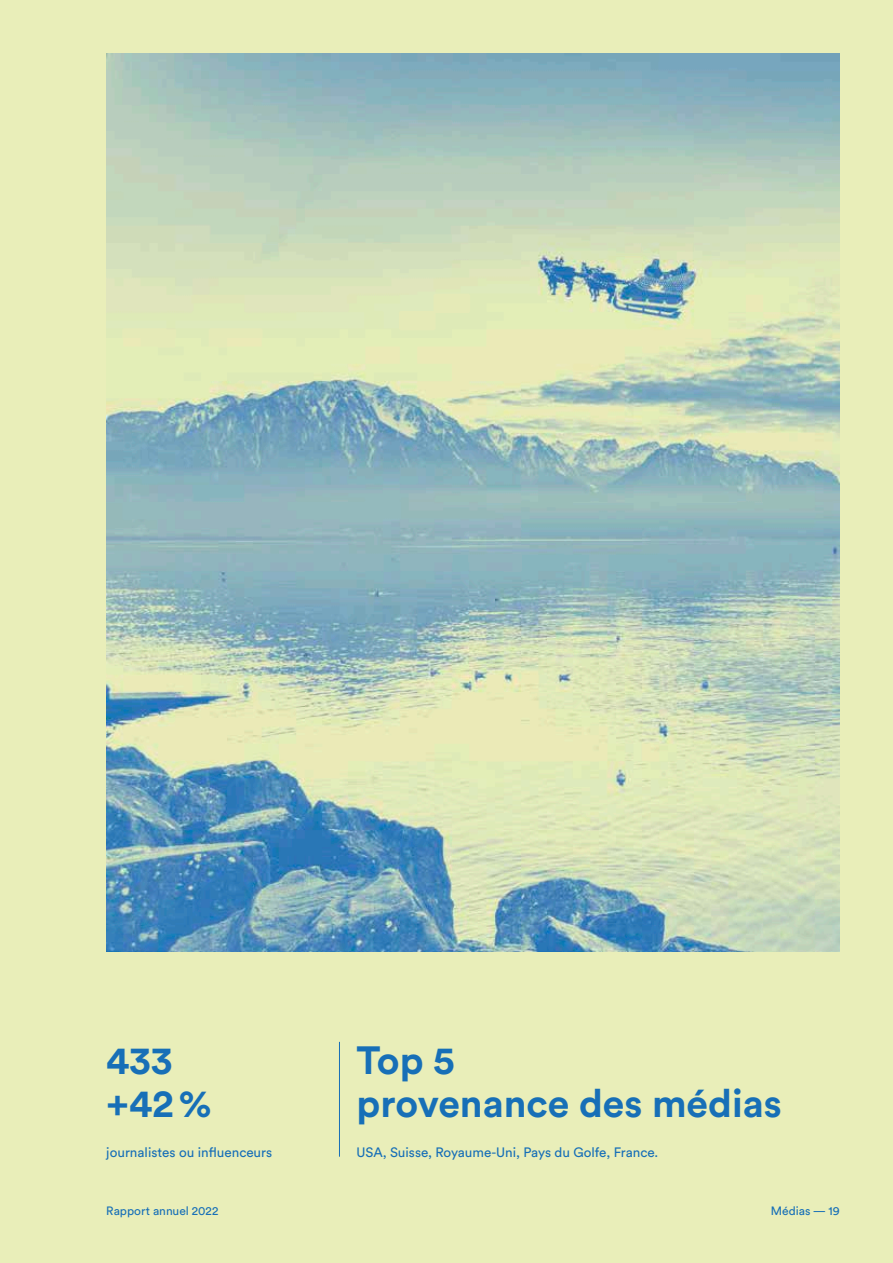
<style>
.page{position:relative;width:893px;height:1263px;background:#e9eeb9}
.page>*{position:absolute;margin:0;border:0;box-sizing:border-box;transform-origin:0 0}
.t1{font:700 39px/43.5px "Circular Pro";color:#176fb7}
.t2{font:13.5px "Circular Pro";color:#176fb7}
.t3{font:12px "Circular Pro";color:#176fb7}
</style>
<div class="page">
<hr style="left:339px;top:1042px;width:1px;height:115px;background:#176fb7">
<img style="left:106px;top:53px;width:734px;height:899px">
<h1 class="t1" style="left:106px;top:1037px;width:107px">433 +42%</h1>
<p class="t2" style="left:106px;top:1143px;width:167px">journalistes ou influenceurs</p>
<h1 class="t1" style="left:356px;top:1037px;width:427px">Top 5<br>provenance des médias</h1>
<p class="t2" style="left:356px;top:1143px;width:303px">USA, Suisse, Royaume-Uni, Pays du Golfe, France.</p>
<p class="t3" style="left:106px;top:1202px;width:114px">Rapport annuel 2022</p>
<p class="t3" style="left:771px;top:1202px;width:70px">Médias — 19</p>
</div>
